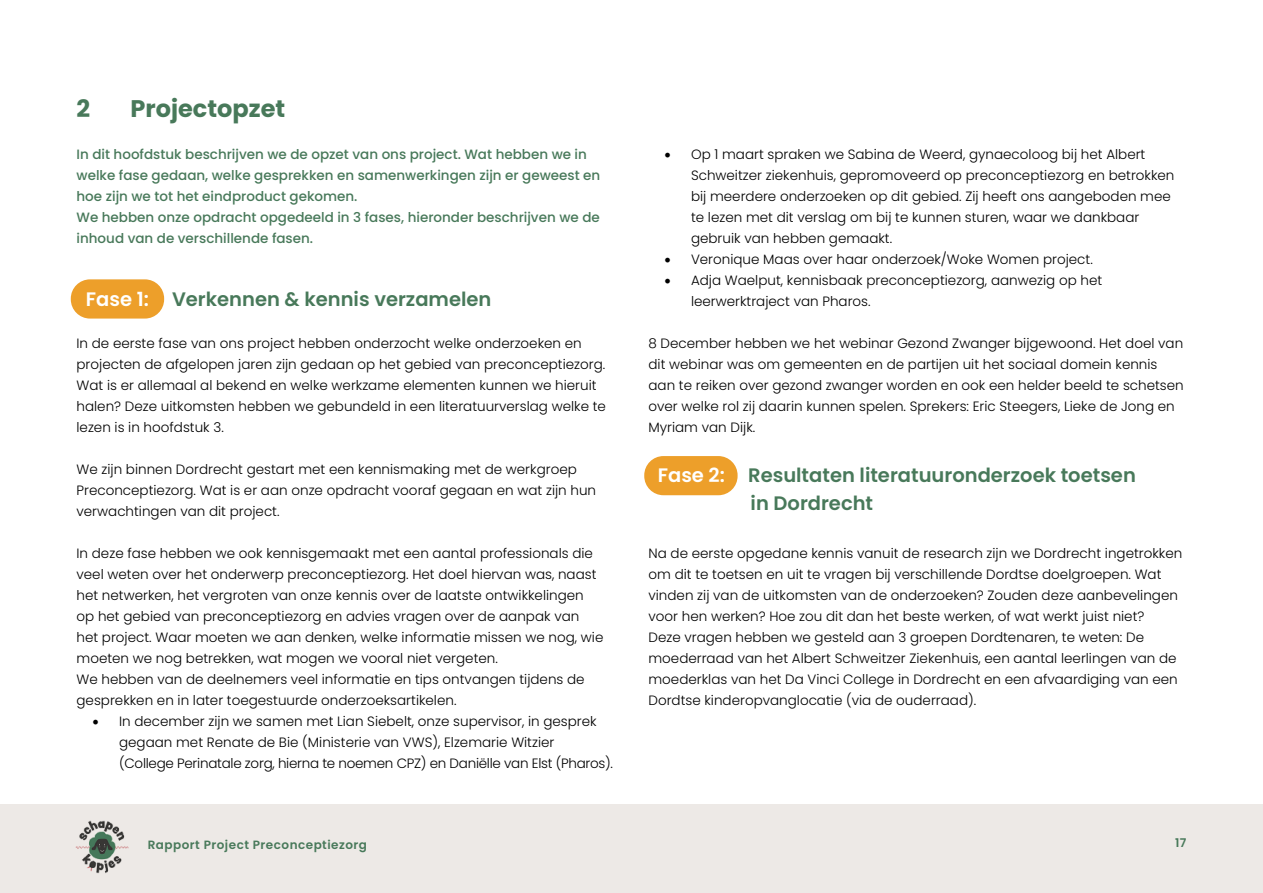
<style>
.page{position:relative;width:1263px;height:893px;background:#fff}
.page>*{position:absolute;margin:0;border:0;box-sizing:border-box;transform-origin:0 0}
.t1{font:700 24px "Poppins";color:#48795a}
.t2{font:600 19.5px/28.5px "Poppins";color:#48795a}
.t3{font:300 13.5px/21px "Poppins";color:#000}
.t4{font:500 13.5px/21px "Poppins";color:#48795a}
.t5{font:600 12px "Poppins";letter-spacing:.04em;color:#48795a}
.s1{color:#fff}
.s2{font-family:"Minion Pro";font-weight:400;font-size:18px}
</style>
<div class="page">
<div style="left:0;top:804px;width:1263px;height:89px;background:#ede9e6"></div>
<img style="left:75px;top:820px;width:54px;height:54px">
<div style="left:645px;top:457px;width:91px;height:37px;background:#ed9f2a;border-radius:18px"></div>
<div style="left:644px;top:456px;width:94px;height:39px;border:2px solid #ed9f2a;border-radius:18px"></div>
<div style="left:72px;top:281px;width:91px;height:36px;background:#ed9f2a;border-radius:18px"></div>
<div style="left:71px;top:279px;width:93px;height:40px;border:2px solid #ed9f2a;border-radius:18px"></div>
<h1 class="t1" style="left:77px;top:95px;width:15px">2</h1>
<h1 class="t1" style="left:131px;top:95px;width:156px">Projectopzet</h1>
<p class="t4" style="left:77px;top:144px;width:525px">In dit hoofdstuk beschrijven we de opzet van ons project. Wat hebben we in welke fase gedaan, welke gesprekken en samenwerkingen zijn er geweest en hoe zijn we tot het eindproduct gekomen.<br>We hebben onze opdracht opgedeeld in 3 fases, hieronder beschrijven we de inhoud van de verschillende fasen.</p>
<h2 class="t2" style="left:86px;top:285px;width:407px"><span class="s1">Fase 1:</span> Verkennen &amp; kennis verzamelen</h2>
<p class="t3" style="left:77px;top:333px;width:531px">In de eerste fase van ons project hebben onderzocht welke onderzoeken en projecten de afgelopen jaren zijn gedaan op het gebied van preconceptiezorg.<br>Wat is er allemaal al bekend en welke werkzame elementen kunnen we hieruit halen? Deze uitkomsten hebben we gebundeld in een literatuurverslag welke te lezen is in hoofdstuk 3.</p>
<p class="t3" style="left:77px;top:459px;width:521px">We zijn binnen Dordrecht gestart met een kennismaking met de werkgroep<br>Preconceptiezorg. Wat is er aan onze opdracht vooraf gegaan en wat zijn hun verwachtingen van dit project.</p>
<p class="t3" style="left:77px;top:543px;width:528px">In deze fase hebben we ook kennisgemaakt met een aantal professionals die veel weten over het onderwerp preconceptiezorg. Het doel hiervan was, naast het netwerken, het vergroten van onze kennis over de laatste ontwikkelingen op het gebied van preconceptiezorg en advies vragen over de aanpak van het project. Waar moeten we aan denken, welke informatie missen we nog, wie moeten we nog betrekken, wat mogen we vooral niet vergeten.<br>We hebben van de deelnemers veel informatie en tips ontvangen tijdens de gesprekken en in later toegestuurde onderzoeksartikelen.</p>
<p class="t3" style="left:119px;top:711px;width:495px;text-indent:-27px"><span class="s2">•</span> In december zijn we samen met Lian Siebelt, onze supervisor, in gesprek gegaan met Renate de Bie (Ministerie van VWS), Elzemarie Witzier<br>(College Perinatale zorg, hierna te noemen CPZ) en Daniëlle van Elst (Pharos).</p>
<p class="t3" style="left:691px;top:144px;width:485px;text-indent:-27px"><span class="s2">•</span> Op 1 maart spraken we Sabina de Weerd, gynaecoloog bij het Albert Schweitzer ziekenhuis, gepromoveerd op preconceptiezorg en betrokken bij meerdere onderzoeken op dit gebied. Zij heeft ons aangeboden mee te lezen met dit verslag om bij te kunnen sturen, waar we dankbaar gebruik van hebben gemaakt.</p>
<p class="t3" style="left:664px;top:249px;width:430px"><span class="s2">•</span> Veronique Maas over haar onderzoek/Woke Women project.</p>
<p class="t3" style="left:691px;top:270px;width:413px;text-indent:-27px"><span class="s2">•</span> Adja Waelput, kennisbaak preconceptiezorg, aanwezig op het leerwerktraject van Pharos.</p>
<p class="t3" style="left:648px;top:333px;width:537px">8 December hebben we het webinar Gezond Zwanger bijgewoond. Het doel van dit webinar was om gemeenten en de partijen uit het sociaal domein kennis aan te reiken over gezond zwanger worden en ook een helder beeld te schetsen over welke rol zij daarin kunnen spelen. Sprekers: Eric Steegers, Lieke de Jong en Myriam van Dijk.</p>
<h2 class="t2" style="left:751px;top:461px;width:387px;text-indent:-93px"><span class="s1">Fase 2:</span> Resultaten literatuuronderzoek toetsen in Dordrecht</h2>
<p class="t3" style="left:648px;top:543px;width:535px">Na de eerste opgedane kennis vanuit de research zijn we Dordrecht ingetrokken om dit te toetsen en uit te vragen bij verschillende Dordtse doelgroepen. Wat vinden zij van de uitkomsten van de onderzoeken? Zouden deze aanbevelingen voor hen werken? Hoe zou dit dan het beste werken, of wat werkt juist niet?<br>Deze vragen hebben we gesteld aan 3 groepen Dordtenaren, te weten: De moederraad van het Albert Schweitzer Ziekenhuis, een aantal leerlingen van de moederklas van het Da Vinci College in Dordrecht en een afvaardiging van een Dordtse kinderopvanglocatie (via de ouderraad).</p>
<p class="t5" style="left:148px;top:838px;width:221px">Rapport Project Preconceptiezorg</p>
<p class="t5" style="left:1175px;top:836px;width:13px">17</p>
</div>
